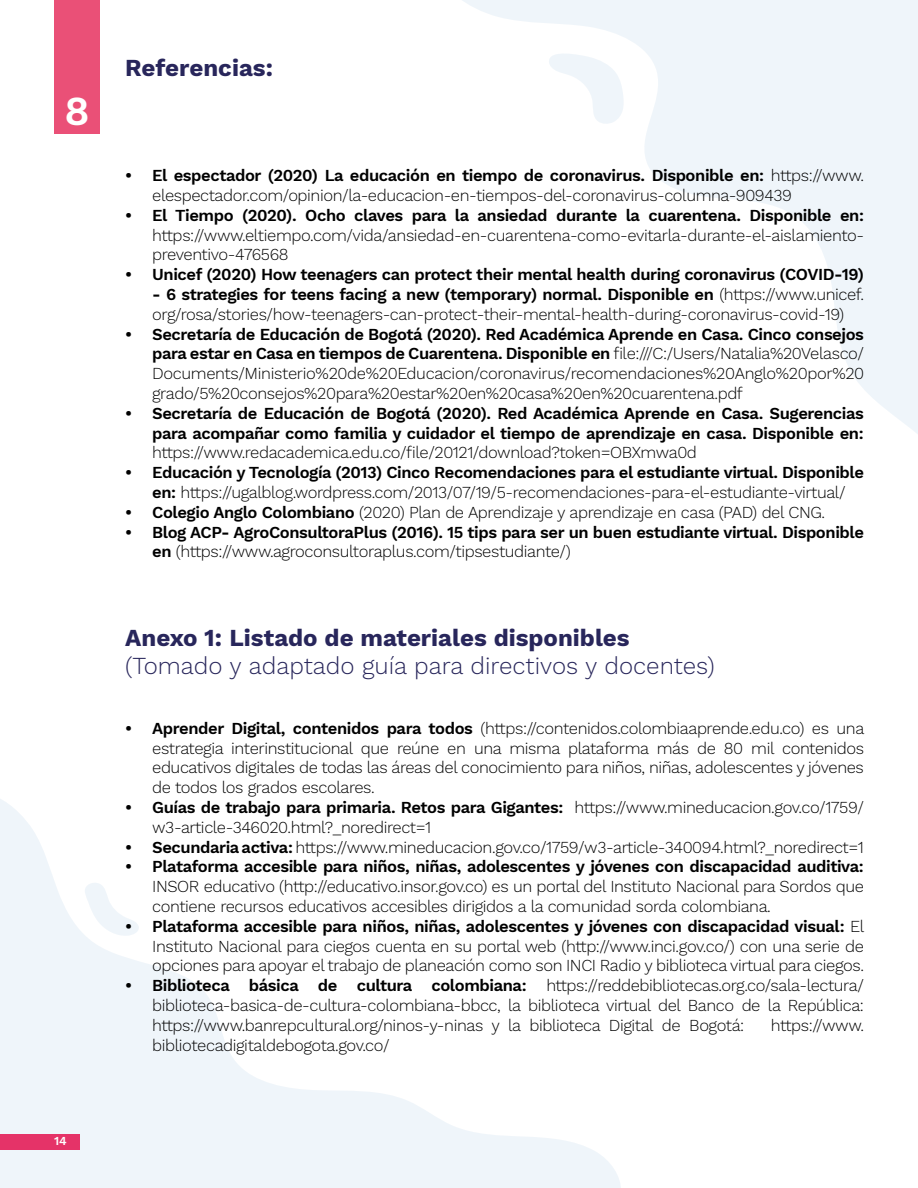
<style>
.page{position:relative;width:918px;height:1188px;background:#fff}
.page>*{position:absolute;margin:0;border:0;box-sizing:border-box;transform-origin:0 0}
.t1{font:600 40.5px "Work Sans";color:#fff}
.t2{font:700 24px "Work Sans";color:#28265b}
.t3{font:300 24px "Work Sans";color:#28265b}
.t4{font:300 16.5px/19.8px "Work Sans";letter-spacing:-.025em;color:#000}
.t5{font:600 16.5px/19.8px "Work Sans";letter-spacing:-.025em;color:#000;text-align:right}
.t6{font:600 12px "Work Sans";color:#fff}
.s1{font-weight:600}
.s2{font-weight:300}
</style>
<div class="page">
<svg style="left:462px;top:0;width:456px;height:434px"></svg>
<svg style="left:0;top:799px;width:621px;height:389px"></svg>
<svg style="left:82px;top:882px;width:57px;height:55px"></svg>
<div style="left:54px;top:0;width:46px;height:134px;background:#ea5077"></div>
<h1 class="t1" style="left:64px;top:88px;width:27px">8</h1>
<p class="t6" style="left:54px;top:1134px;width:14px">14</p>
<h2 class="t2" style="left:125px;top:54px;width:149px">Referencias:</h2>
<p class="t4" style="left:152px;top:166px;width:713px;text-indent:-27px"><span class="s1">• El espectador (2020) La educación en tiempo de coronavirus. Disponible en:</span> https://www. elespectador.com/opinion/la-educacion-en-tiempos-del-coronavirus-columna-909439</p>
<p class="t5" style="left:125px;top:206px;width:740px">• El Tiempo (2020). Ocho claves para la ansiedad durante la cuarentena. Disponible en:</p>
<p class="t4" style="left:152px;top:226px;width:714px">https://www.eltiempo.com/vida/ansiedad-en-cuarentena-como-evitarla-durante-el-aislamiento&shy;preventivo-476568</p>
<p class="t5" style="left:125px;top:265px;width:740px">• Unicef (2020) How teenagers can protect their mental health during coronavirus (COVID-19)</p>
<p class="t4" style="left:152px;top:285px;width:713px"><span class="s1">- 6 strategies for teens facing a new (temporary) normal. Disponible en</span> (https://www.unicef. org/rosa/stories/how-teenagers-can-protect-their-mental-health-during-coronavirus-covid-19)</p>
<p class="t4" style="left:152px;top:325px;width:714px;text-align:justify;text-indent:-27px"><span class="s1">• Secretaría de Educación de Bogotá (2020). Red Académica Aprende en Casa. Cinco consejos para estar en Casa en tiempos de Cuarentena. Disponible en</span> file:///C:/Users/Natalia%20Velasco/ Documents/Ministerio%20de%20Educacion/coronavirus/recomendaciones%20Anglo%20por%20 grado/5%20consejos%20para%20estar%20en%20casa%20en%20cuarentena.pdf</p>
<p class="t5" style="left:125px;top:404px;width:740px">• Secretaría de Educación de Bogotá (2020). Red Académica Aprende en Casa. Sugerencias para acompañar como familia y cuidador el tiempo de aprendizaje en casa. Disponible en:</p>
<p class="t4" style="left:152px;top:444px;width:546px">https://www.redacademica.edu.co/file/20121/download?token=OBXmwa0d</p>
<p class="t4" style="left:125px;top:463px;width:740px;text-align:center"><span class="s1">• Educación y Tecnología (2013) Cinco Recomendaciones para el estudiante virtual. Disponible en:</span> https://ugalblog.wordpress.com/2013/07/19/5-recomendaciones-para-el-estudiante-virtual/</p>
<p class="t4" style="left:125px;top:503px;width:702px"><span class="s1">• Colegio Anglo Colombiano</span> (2020) Plan de Aprendizaje y aprendizaje en casa (PAD) del CNG.</p>
<p class="t5" style="left:152px;top:523px;width:713px;text-align:left;text-indent:-27px">• Blog ACP- AgroConsultoraPlus (2016). 15 tips para ser un buen estudiante virtual. Disponible en <span class="s2">(https://www.agroconsultoraplus.com/tipsestudiante/)</span></p>
<h2 class="t2" style="left:125px;top:623px;width:506px">Anexo 1: Listado de materiales disponibles</h2>
<h2 class="t3" style="left:125px;top:652px;width:591px">(Tomado y adaptado guía para directivos y docentes)</h2>
<p class="t4" style="left:152px;top:719px;width:714px;text-align:justify;text-indent:-27px"><span class="s1">• Aprender Digital, contenidos para todos</span> (https://contenidos.colombiaaprende.edu.co) es una estrategia interinstitucional que reúne en una misma plataforma más de 80 mil contenidos educativos digitales de todas las áreas del conocimiento para niños, niñas, adolescentes y jóvenes de todos los grados escolares.</p>
<p class="t4" style="left:152px;top:798px;width:713px;text-indent:-27px"><span class="s1">• Guías de trabajo para primaria. Retos para Gigantes:</span> https://www.mineducacion.gov.co/1759/ w3-article-346020.html?_noredirect=1</p>
<p class="t4" style="left:125px;top:838px;width:740px"><span class="s1">• Secundaria activa:</span> https://www.mineducacion.gov.co/1759/w3-article-340094.html?_noredirect=1</p>
<p class="t5" style="left:125px;top:858px;width:740px">• Plataforma accesible para niños, niñas, adolescentes y jóvenes con discapacidad auditiva:</p>
<p class="t4" style="left:152px;top:877px;width:713px">INSOR educativo (http://educativo.insor.gov.co) es un portal del Instituto Nacional para Sordos que contiene recursos educativos accesibles dirigidos a la comunidad sorda colombiana.</p>
<p class="t4" style="left:152px;top:917px;width:714px;text-align:justify;text-indent:-27px"><span class="s1">• Plataforma accesible para niños, niñas, adolescentes y jóvenes con discapacidad visual:</span> El Instituto Nacional para ciegos cuenta en su portal web (http://www.inci.gov.co/) con una serie de opciones para apoyar el trabajo de planeación como son INCI Radio y biblioteca virtual para ciegos.</p>
<p class="t4" style="left:152px;top:976px;width:713px;text-align:justify;text-indent:-27px"><span class="s1">• Biblioteca básica de cultura colombiana:</span> https://reddebibliotecas.org.co/sala-lectura/ biblioteca-basica-de-cultura-colombiana-bbcc, la biblioteca virtual del Banco de la República: https://www.banrepcultural.org/ninos-y-ninas y la biblioteca Digital de Bogotá:</p>
<p class="t4" style="left:771px;top:1016px;width:95px">https://www.</p>
<p class="t4" style="left:152px;top:1036px;width:239px">bibliotecadigitaldebogota.gov.co/</p>
</div>
